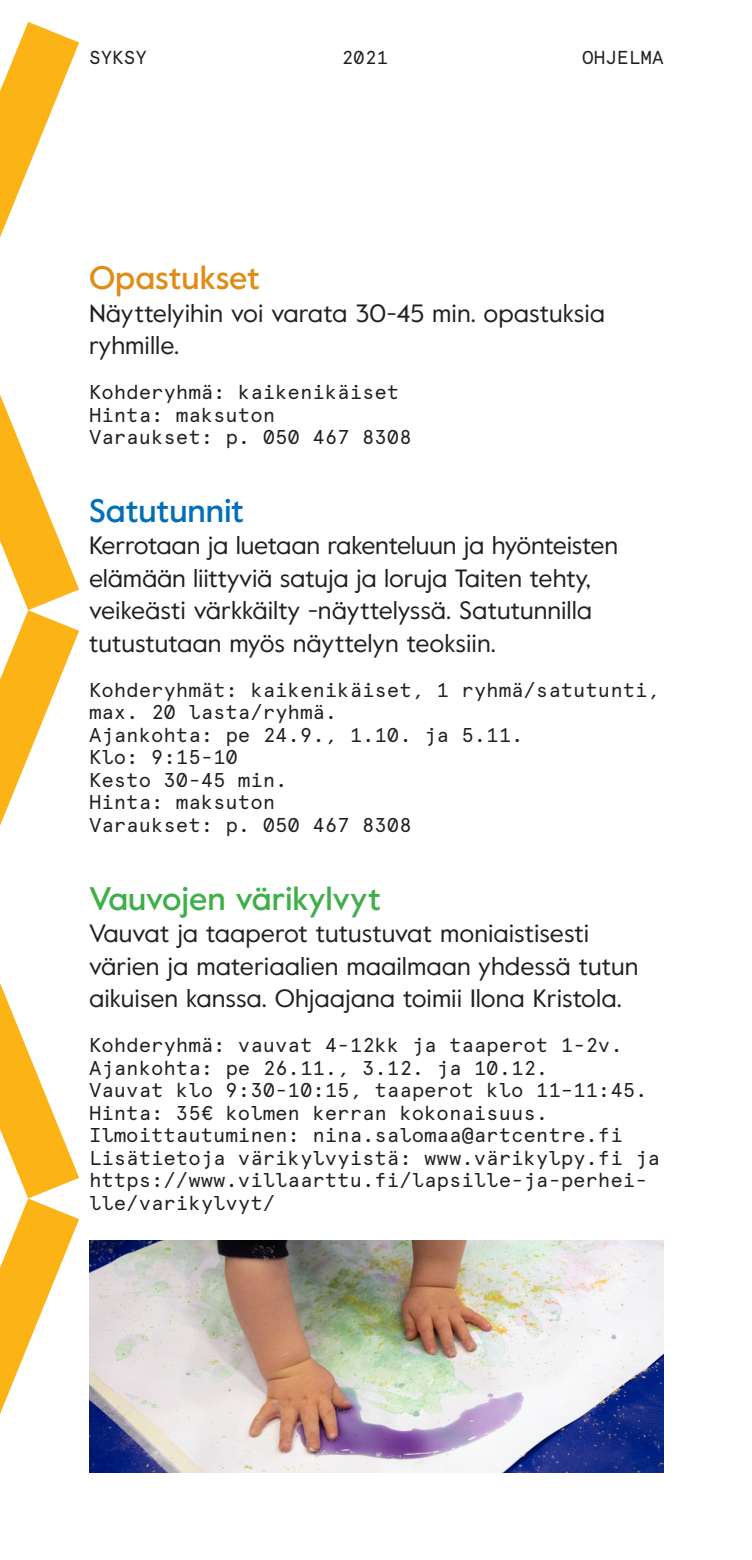
<style>
.page{position:relative;width:752px;height:1560px;background:#fff}
.page>*{position:absolute;margin:0;border:0;box-sizing:border-box;transform-origin:0 0}
.väliotsikko{font:500 32.5px "Value";color:#40ae49}
.Leipis{font:500 32.5px "Value";color:#df8d17}
.väliotsikko-2{font:500 32.5px "Value";color:#006eb8}
._2{font:25px/32.5px "Value";letter-spacing:-.01em;color:#231f20}
.väliotsikko-3{font:25px/32.5px "Value";color:#231f20}
.Leipis-2{font:25px/32.5px "Value";color:#231f20}
._2-2{font:20px/22.5px "Apercu Mono";color:#231f20}
._2-3{font:18.75px "Apercu Mono";color:#231f20}
</style>
<div class="page">
<img style="left:89px;top:1240px;width:574px;height:231px">
<svg style="left:0;top:983px;width:79px;height:430px"></svg>
<svg style="left:0;top:395px;width:79px;height:430px"></svg>
<svg style="left:0;top:22px;width:79px;height:215px"></svg>
<p class="_2-3" style="left:89px;top:46px;width:60px">SYKSY</p>
<p class="_2-3" style="left:341px;top:46px;width:48px">2021</p>
<p class="_2-3" style="left:582px;top:46px;width:83px">OHJELMA</p>
<p class="Leipis" style="left:89px;top:255px;width:172px">Opastukset</p>
<p class="Leipis-2" style="left:89px;top:296px;width:517px">Näyttelyihin voi varata 30-45 min. opastuksia ryhmille.</p>
<p class="_2-2" style="left:89px;top:381px;width:311px">Kohderyhmä: kaikenikäiset</p>
<p class="_2-2" style="left:89px;top:403px;width:187px">Hinta: maksuton</p>
<p class="_2-2" style="left:89px;top:426px;width:324px">Varaukset: p. 050 467 8308</p>
<p class="väliotsikko-2" style="left:89px;top:488px;width:156px">Satutunnit</p>
<p class="_2" style="left:89px;top:528px;width:530px">Kerrotaan ja luetaan rakenteluun ja hyönteisten elämään liittyviä satuja ja loruja Taiten tehty,</p>
<p class="_2" style="left:89px;top:593px;width:504px">veikeästi värkkäilty -näyttelyssä. Satutunnilla tutustutaan myös näyttelyn teoksiin.</p>
<p class="_2-2" style="left:89px;top:678px;width:572px">Kohderyhmät: kaikenikäiset, 1 ryhmä/satutunti, max. 20 lasta/ryhmä.</p>
<p class="_2-2" style="left:89px;top:723px;width:436px">Ajankohta: pe 24.9., 1.10. ja 5.11.</p>
<p class="_2-2" style="left:89px;top:746px;width:150px">Klo: 9:15-10</p>
<p class="_2-2" style="left:89px;top:768px;width:200px">Kesto 30-45 min.</p>
<p class="_2-2" style="left:89px;top:791px;width:187px">Hinta: maksuton</p>
<p class="_2-2" style="left:89px;top:813px;width:324px">Varaukset: p. 050 467 8308</p>
<p class="väliotsikko" style="left:89px;top:875px;width:293px">Vauvojen värikylvyt</p>
<p class="väliotsikko-3" style="left:89px;top:916px;width:550px">Vauvat ja taaperot tutustuvat moniaistisesti värien ja materiaalien maailmaan yhdessä tutun aikuisen kanssa. Ohjaajana toimii Ilona Kristola.</p>
<p class="_2-2" style="left:89px;top:1033px;width:535px">Kohderyhmä: vauvat 4-12kk ja taaperot 1-2v.<br>Ajankohta: pe 26.11., 3.12. ja 10.12.</p>
<p class="_2-2" style="left:89px;top:1078px;width:572px">Vauvat klo 9:30-10:15, taaperot klo 11–11:45.<br>Hinta: 35€ kolmen kerran kokonaisuus.<br>Ilmoittautuminen: nina.salomaa@artcentre.fi Lisätietoja värikylvyistä: www.värikylpy.fi ja https://www.villaarttu.fi/lapsille-ja-perhei&shy;lle/varikylvyt/</p>
</div>
